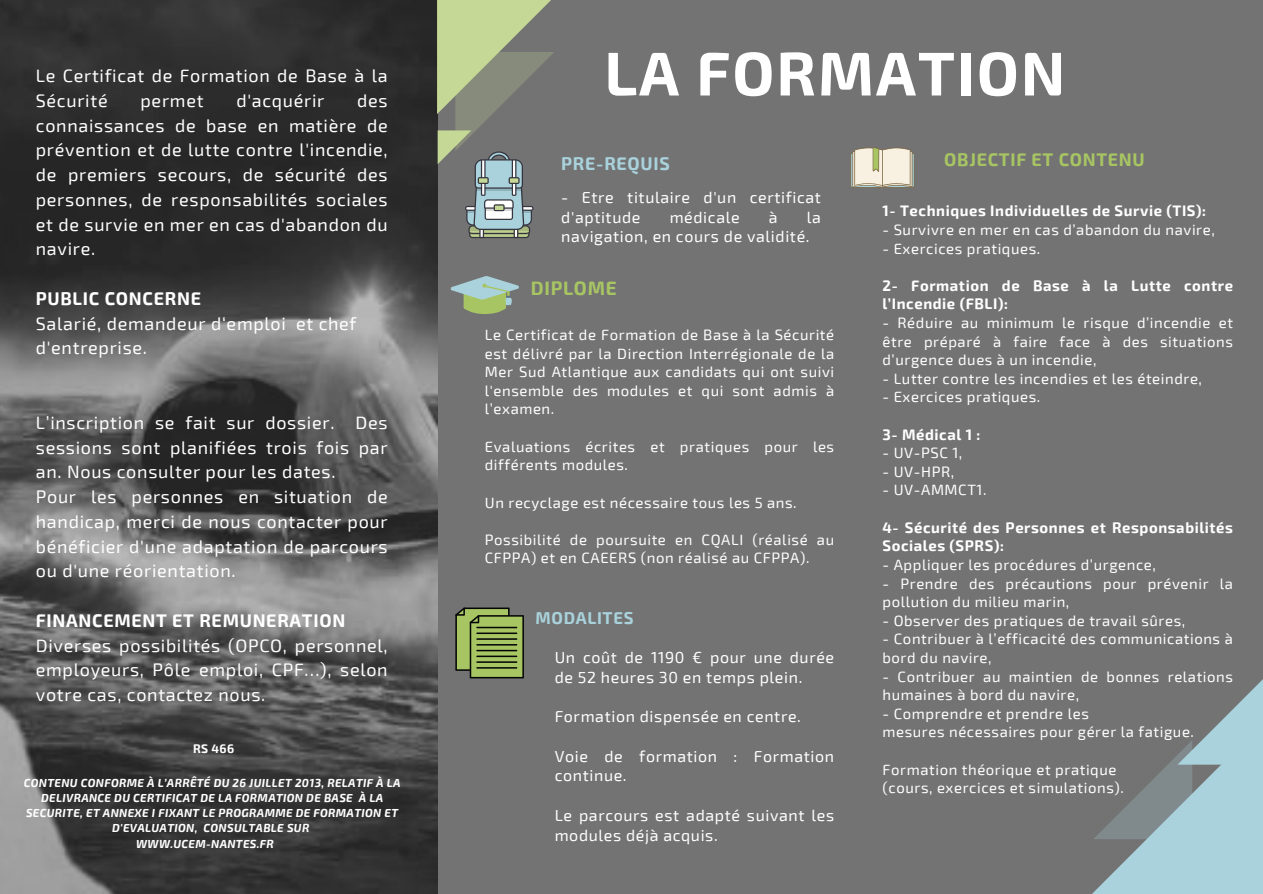
<style>
.page{position:relative;width:1263px;height:894px;background:#fff}
.page>*{position:absolute;margin:0;border:0;box-sizing:border-box;transform-origin:0 0}
.t1{font:700 61.65px "Exo 2";letter-spacing:.03em;color:#fff}
.t2{font:700 19.05px "Exo 2";letter-spacing:.04em;color:#a8c563}
.t3{font:18px/24.8px "Exo 2";letter-spacing:.04em;color:#fff;text-align:justify}
.t4{font:700 18px "Exo 2";letter-spacing:.04em;color:#fff}
.t5{font:700 17.85px "Exo 2";letter-spacing:.04em;color:#a8c563}
.t6{font:700 17.85px "Exo 2";letter-spacing:.04em;color:#a9d2dc}
.t7{font:700 16.8px "Exo 2";letter-spacing:.04em;color:#a9d2dc}
.t8{font:15.9px/19.6px "Exo 2";letter-spacing:.04em;color:#fff}
.t9{font:14.85px/18.6px "Exo 2";letter-spacing:.04em;color:#fff}
.t10{font:700 14.85px/18.6px "Exo 2";letter-spacing:.04em;color:#fff}
.t11{font:700 12px "Exo 2";color:#fff}
.t12{font:italic 700 11.4px/15.1px "Exo 2";letter-spacing:.03em;color:#fff;text-align:center}
</style>
<div class="page">
<div style="left:0;top:0;width:1263px;height:893px;background:#737373"></div>
<img style="left:0;top:0;width:437px;height:893px">
<svg style="left:1093px;top:838px;width:170px;height:55px;fill:#a9d2dc"></svg>
<svg style="left:1095px;top:679px;width:168px;height:159px"></svg>
<svg style="left:437px;top:0;width:117px;height:238px"></svg>
<svg style="left:450px;top:276px;width:69px;height:38px"></svg>
<svg style="left:850px;top:147px;width:64px;height:41px;background:#d7d2be"></svg>
<svg style="left:455px;top:607px;width:69px;height:71px;background:#81964f"></svg>
<p class="t3" style="left:36px;top:62px;width:353px">Le Certificat de Formation de Base à la<br>Sécurité</p>
<p class="t3" style="left:141px;top:87px;width:64px">permet</p>
<p class="t3" style="left:236px;top:87px;width:89px">d'acquérir</p>
<p class="t3" style="left:36px;top:87px;width:353px;text-indent:321px">des connaissances de base en matière de prévention et de lutte contre l'incendie, de premiers secours, de sécurité des personnes, de responsabilités sociales et de survie en mer en cas d'abandon du navire.</p>
<p class="t4" style="left:36px;top:287px;width:167px">PUBLIC CONCERNE</p>
<p class="t3" style="left:36px;top:310px;width:322px">Salarié, demandeur d‘emploi et chef d'entreprise.</p>
<p class="t3" style="left:36px;top:409px;width:353px">L’inscription se fait sur dossier. Des sessions sont planifiées trois fois par an. Nous consulter pour les dates.</p>
<p class="t3" style="left:36px;top:483px;width:353px">Pour les personnes en situation de handicap, merci de nous contacter pour bénéficier d'une adaptation de parcours ou d'une réorientation.</p>
<p class="t4" style="left:36px;top:608px;width:311px">FINANCEMENT ET REMUNERATION</p>
<p class="t3" style="left:36px;top:632px;width:353px">Diverses possibilités (OPCO, personnel, employeurs, Pôle emploi, CPF…), selon votre cas, contactez nous.</p>
<p class="t11" style="left:193px;top:740px;width:43px">RS 466</p>
<p class="t12" style="left:24px;top:774px;width:378px">CONTENU CONFORME À L’ARRÊTÉ DU 26 JUILLET 2013, RELATIF À LA DELIVRANCE DU CERTIFICAT DE LA FORMATION DE BASE À LA SECURITE, ET ANNEXE I FIXANT LE PROGRAMME DE FORMATION ET D'EVALUATION, CONSULTABLE SUR</p>
<p class="t12" style="left:136px;top:835px;width:139px">WWW.UCEM-NANTES.FR</p>
<p class="t1" style="left:604px;top:33px;width:462px">LA FORMATION</p>
<p class="t6" style="left:561px;top:152px;width:110px">PRE-REQUIS</p>
<p class="t8" style="left:561px;top:186px;width:261px">- Etre titulaire d'un certificat d'aptitude</p>
<p class="t8" style="left:670px;top:206px;width:72px">médicale</p>
<p class="t8" style="left:769px;top:206px;width:10px">à</p>
<p class="t8" style="left:561px;top:206px;width:261px;text-indent:246px">la navigation, en cours de validité.</p>
<p class="t2" style="left:531px;top:275px;width:88px">DIPLOME</p>
<p class="t9" style="left:485px;top:325px;width:351px;text-align:justify">Le Certificat de Formation de Base à la Sécurité est délivré par la Direction Interrégionale de la Mer Sud Atlantique aux candidats qui ont suivi l'ensemble des modules et qui sont admis à l’examen.</p>
<p class="t9" style="left:485px;top:436px;width:351px">Evaluations écrites et pratiques pour les différents modules.</p>
<p class="t9" style="left:485px;top:492px;width:313px">Un recyclage est nécessaire tous les 5 ans.</p>
<p class="t9" style="left:485px;top:529px;width:351px">Possibilité de poursuite en CQALI (réalisé au<br>CFPPA) et en CAEERS (non réalisé au CFPPA).</p>
<p class="t7" style="left:536px;top:607px;width:99px">MODALITES</p>
<p class="t8" style="left:555px;top:646px;width:281px">Un coût de 1190 € pour une durée de 52 heures 30 en temps plein.</p>
<p class="t8" style="left:555px;top:706px;width:248px">Formation dispensée en centre.</p>
<p class="t8" style="left:555px;top:745px;width:281px">Voie de formation : Formation continue.</p>
<p class="t8" style="left:555px;top:804px;width:281px">Le parcours est adapté suivant les modules déjà acquis.</p>
<p class="t5" style="left:944px;top:148px;width:202px">OBJECTIF ET CONTENU</p>
<p class="t10" style="left:882px;top:201px;width:325px">1- Techniques Individuelles de Survie (TIS):</p>
<p class="t9" style="left:882px;top:219px;width:334px">- Survivre en mer en cas d’abandon du navire,</p>
<p class="t9" style="left:882px;top:238px;width:159px">- Exercices pratiques.</p>
<p class="t10" style="left:882px;top:275px;width:352px">2- Formation de Base à la Lutte contre l’Incendie (FBLI):</p>
<p class="t9" style="left:882px;top:312px;width:352px;text-align:justify">- Réduire au minimum le risque d’incendie et être préparé à faire face à des situations d’urgence dues à un incendie,</p>
<p class="t9" style="left:882px;top:368px;width:321px">- Lutter contre les incendies et les éteindre,</p>
<p class="t9" style="left:882px;top:387px;width:159px">- Exercices pratiques.</p>
<p class="t10" style="left:882px;top:424px;width:99px">3- Médical 1 :</p>
<p class="t9" style="left:882px;top:443px;width:81px">- UV-PSC 1,</p>
<p class="t9" style="left:882px;top:461px;width:73px">- UV-HPR,</p>
<p class="t9" style="left:882px;top:480px;width:105px">- UV-AMMCT1.</p>
<p class="t10" style="left:882px;top:517px;width:352px">4- Sécurité des Personnes et Responsabilités<br>Sociales (SPRS):</p>
<p class="t9" style="left:882px;top:554px;width:275px">- Appliquer les procédures d’urgence,</p>
<p class="t9" style="left:882px;top:573px;width:352px">- Prendre des précautions pour prévenir la pollution du milieu marin,</p>
<p class="t9" style="left:882px;top:610px;width:304px">- Observer des pratiques de travail sûres,</p>
<p class="t9" style="left:882px;top:629px;width:352px">- Contribuer à l’efficacité des communications à bord du navire,</p>
<p class="t9" style="left:882px;top:666px;width:352px">- Contribuer au maintien de bonnes relations humaines à bord du navire,</p>
<p class="t9" style="left:882px;top:703px;width:208px">- Comprendre et prendre les</p>
<p class="t9" style="left:882px;top:722px;width:313px">mesures nécessaires pour gérer la fatigue.</p>
<p class="t9" style="left:882px;top:759px;width:235px">Formation théorique et pratique</p>
<p class="t9" style="left:882px;top:777px;width:243px">(cours, exercices et simulations).</p>
</div>
